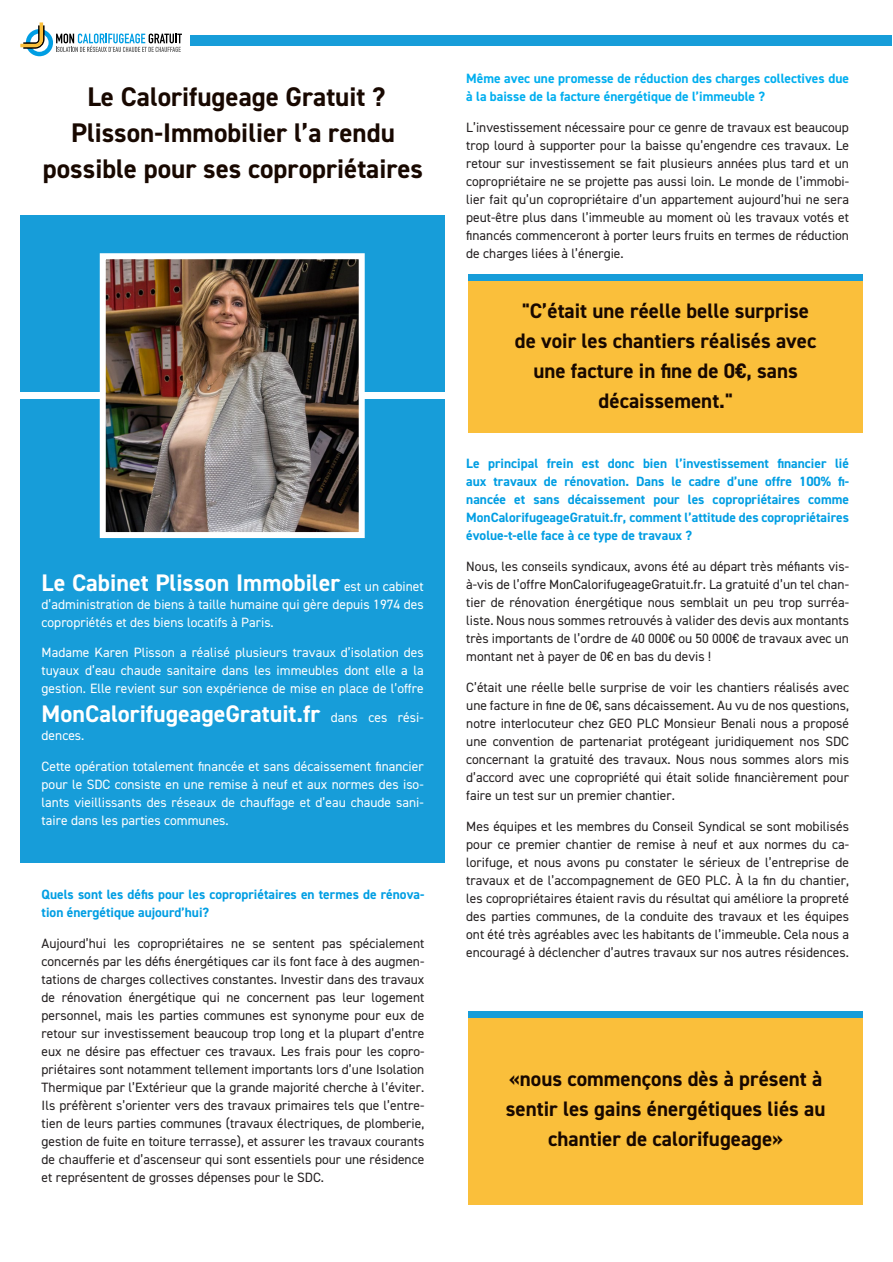
<style>
.page{position:relative;width:893px;height:1262px;background:#fff}
.page>*{position:absolute;margin:0;border:0;box-sizing:border-box;transform-origin:0 0}
.TEXTE-PARAGRAPHE{font:700 27px/36px "DIN2014";color:#180800;text-align:center}
.TEXTE-PARAGRAPHE-2{font:700 24px "DIN2014";color:#fff}
.TEXTE-PARAGRAPHE-3{font:700 21px/30px "DIN2014";color:#180800;text-align:center}
.TEXTE-PARAGRAPHE-4{font:13.5px/18px "DIN2014";color:#231f20;text-align:justify}
.TEXTE-PARAGRAPHE-5{font:13.5px/18px "DIN2014";color:#fff;text-align:justify}
.TEXTE-PARAGRAPHE-6{font:700 13.5px/18px "DIN2014";color:#009ee3;text-align:justify}
.TEXTE-PARAGRAPHE-7{font:700 13.5px/18px "DIN2014";color:#00aeef}
.s1{font-weight:400;font-size:13.5px}
</style>
<div class="page">
<div style="left:20px;top:216px;width:425px;height:647px;background:#179dd9"></div>
<div style="left:20px;top:392px;width:426px;height:7px;background:#fff"></div>
<img style="left:107px;top:260px;width:251px;height:271px">
<div style="left:100px;top:253px;width:265px;height:285px;border:6px solid #fff"></div>
<div style="left:468px;top:278px;width:395px;height:155px;background:#fabf3b"></div>
<div style="left:468px;top:1011px;width:395px;height:194px;background:#fabf3b"></div>
<div style="left:190px;top:35px;width:702px;height:11px;background:#179dd9"></div>
<svg style="left:20px;top:22px;width:162px;height:34px"></svg>
<div style="left:468px;top:274px;width:395px;height:7px;background:#179dd9"></div>
<div style="left:468px;top:1011px;width:395px;height:7px;background:#179dd9"></div>
<p class="TEXTE-PARAGRAPHE" style="left:43px;top:79px;width:382px">Le Calorifugeage Gratuit ?<br>Plisson-Immobilier l’a rendu possible pour ses copropriétaires</p>
<p class="TEXTE-PARAGRAPHE-2" style="left:42px;top:566px;width:384px">Le Cabinet Plisson Immobiler <span class="s1">est un cabinet</span></p>
<p class="TEXTE-PARAGRAPHE-5" style="left:42px;top:595px;width:384px">d’administration de biens à taille humaine qui gère depuis 1974 des copropriétés et des biens locatifs à Paris.</p>
<p class="TEXTE-PARAGRAPHE-5" style="left:42px;top:644px;width:384px">Madame Karen Plisson a réalisé plusieurs travaux d’isolation des tuyaux d’eau chaude sanitaire dans les immeubles dont elle a la gestion. Elle revient sur son expérience de mise en place de l’offre</p>
<p class="TEXTE-PARAGRAPHE-2" style="left:42px;top:698px;width:384px">MonCalorifugeageGratuit.fr <span class="s1">dans ces rési-</span></p>
<p class="TEXTE-PARAGRAPHE-5" style="left:42px;top:726px;width:44px">dences.</p>
<p class="TEXTE-PARAGRAPHE-5" style="left:42px;top:757px;width:384px">Cette opération totalement financée et sans décaissement financier pour le SDC consiste en une remise à neuf et aux normes des iso&shy;lants vieillissants des réseaux de chauffage et d’eau chaude sani&shy;taire dans les parties communes.</p>
<p class="TEXTE-PARAGRAPHE-6" style="left:42px;top:885px;width:384px">Quels sont les défis pour les copropriétaires en termes de rénova&shy;tion énergétique aujourd’hui?</p>
<p class="TEXTE-PARAGRAPHE-4" style="left:42px;top:934px;width:384px">Aujourd’hui les copropriétaires ne se sentent pas spécialement concernés par les défis énergétiques car ils font face à des augmen&shy;tations de charges collectives constantes. Investir dans des travaux de rénovation énergétique qui ne concernent pas leur logement personnel, mais les parties communes est synonyme pour eux de retour sur investissement beaucoup trop long et la plupart d’entre eux ne désire pas effectuer ces travaux. Les frais pour les copro&shy;priétaires sont notamment tellement importants lors d’une Isolation Thermique par l’Extérieur que la grande majorité cherche à l’éviter.<br>Ils préfèrent s’orienter vers des travaux primaires tels que l’entre&shy;tien de leurs parties communes (travaux électriques, de plomberie, gestion de fuite en toiture terrasse), et assurer les travaux courants de chaufferie et d’ascenseur qui sont essentiels pour une résidence et représentent de grosses dépenses pour le SDC.</p>
<p class="TEXTE-PARAGRAPHE-7" style="left:466px;top:69px;width:384px">Même avec une promesse de réduction des charges collectives due à la baisse de la facture énergétique de l’immeuble ?</p>
<p class="TEXTE-PARAGRAPHE-4" style="left:466px;top:118px;width:384px">L’investissement nécessaire pour ce genre de travaux est beaucoup trop lourd à supporter pour la baisse qu’engendre ces travaux. Le retour sur investissement se fait plusieurs années plus tard et un copropriétaire ne se projette pas aussi loin. Le monde de l’immobi&shy;lier fait qu’un copropriétaire d’un appartement aujourd’hui ne sera peut-être plus dans l’immeuble au moment où les travaux votés et financés commenceront à porter leurs fruits en termes de réduction de charges liées à l’énergie.</p>
<p class="TEXTE-PARAGRAPHE-3" style="left:515px;top:296px;width:303px">"C’était une réelle belle surprise de voir les chantiers réalisés avec une facture in fine de 0€, sans décaissement."</p>
<p class="TEXTE-PARAGRAPHE-6" style="left:466px;top:455px;width:384px">Le principal frein est donc bien l’investissement financier lié aux travaux de rénovation. Dans le cadre d’une offre 100% fi&shy;nancée et sans décaissement pour les copropriétaires comme MonCalorifugeageGratuit.fr, comment l’attitude des copropriétaires évolue-t-elle face à ce type de travaux ?</p>
<p class="TEXTE-PARAGRAPHE-4" style="left:466px;top:557px;width:384px">Nous, les conseils syndicaux, avons été au départ très méfiants vis&shy;à-vis de l’offre MonCalorifugeageGratuit.fr. La gratuité d’un tel chan&shy;tier de rénovation énergétique nous semblait un peu trop surréa&shy;liste. Nous nous sommes retrouvés à valider des devis aux montants très importants de l’ordre de 40 000€ ou 50 000€ de travaux avec un montant net à payer de 0€ en bas du devis !</p>
<p class="TEXTE-PARAGRAPHE-4" style="left:466px;top:678px;width:384px">C’était une réelle belle surprise de voir les chantiers réalisés avec une facture in fine de 0€, sans décaissement. Au vu de nos questions, notre interlocuteur chez GEO PLC Monsieur Benali nous a proposé une convention de partenariat protégeant juridiquement nos SDC concernant la gratuité des travaux. Nous nous sommes alors mis d’accord avec une copropriété qui était solide financièrement pour faire un test sur un premier chantier.</p>
<p class="TEXTE-PARAGRAPHE-4" style="left:466px;top:817px;width:384px">Mes équipes et les membres du Conseil Syndical se sont mobilisés pour ce premier chantier de remise à neuf et aux normes du ca&shy;lorifuge, et nous avons pu constater le sérieux de l’entreprise de travaux et de l’accompagnement de GEO PLC. À la fin du chantier, les copropriétaires étaient ravis du résultat qui améliore la propreté des parties communes, de la conduite des travaux et les équipes ont été très agréables avec les habitants de l’immeuble. Cela nous a encouragé à déclencher d’autres travaux sur nos autres résidences.</p>
<p class="TEXTE-PARAGRAPHE-3" style="left:506px;top:1064px;width:321px">«nous commençons dès à présent à sentir les gains énergétiques liés au chantier de calorifugeage»</p>
</div>
